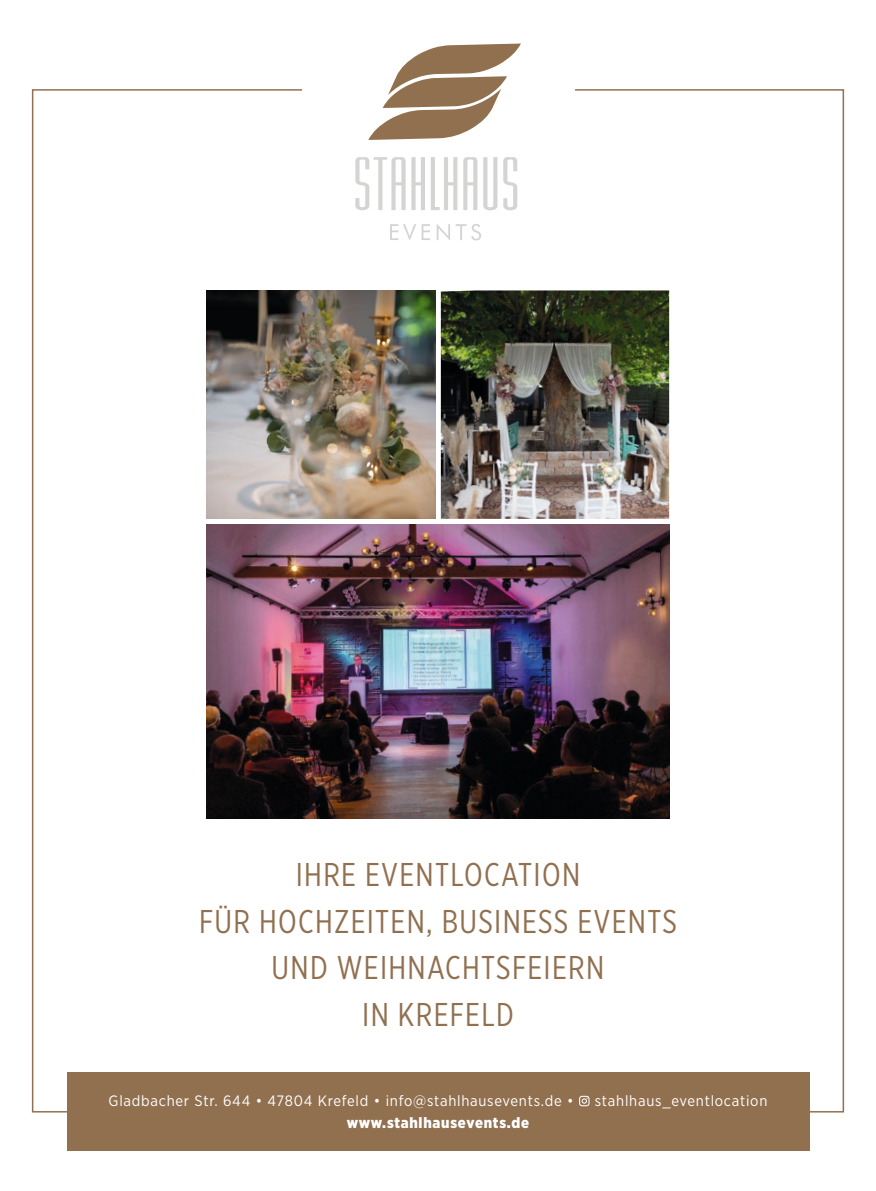
<style>
.page{position:relative;width:876px;height:1191px;background:#fff}
.page>*{position:absolute;margin:0;border:0;box-sizing:border-box;transform-origin:0 0}
.t1{font:32.85px/46.8px "Gotham X Narrow";letter-spacing:.04em;color:#917050;text-align:center}
.t2{font:15px "Gotham Narrow";letter-spacing:.05em;color:#fff}
.t3{font:900 15px "Gotham Narrow";letter-spacing:.05em;color:#fff}
</style>
<div class="page">
<img style="left:207px;top:290px;width:228px;height:229px">
<img style="left:441px;top:290px;width:228px;height:229px">
<img style="left:207px;top:524px;width:462px;height:294px">
<svg style="left:368px;top:44px;width:153px;height:96px"></svg>
<svg style="left:390px;top:224px;width:91px;height:17px"></svg>
<svg style="left:355px;top:157px;width:162px;height:53px"></svg>
<div style="left:67px;top:1072px;width:742px;height:78px;background:#917050"></div>
<svg style="left:579px;top:1095px;width:10px;height:11px"></svg>
<h1 class="t1" style="left:199px;top:850px;width:479px">IHRE EVENTLOCATION<br>FÜR HOCHZEITEN, BUSINESS EVENTS<br>UND WEIHNACHTSFEIERN<br>IN KREFELD</h1>
<p class="t2" style="left:109px;top:1091px;width:467px">Gladbacher Str. 644 • 47804 Krefeld • info@stahlhausevents.de •</p>
<p class="t2" style="left:595px;top:1091px;width:174px">stahlhaus_eventlocation</p>
<p class="t3" style="left:347px;top:1113px;width:184px">www.stahlhausevents.de</p>
</div>
